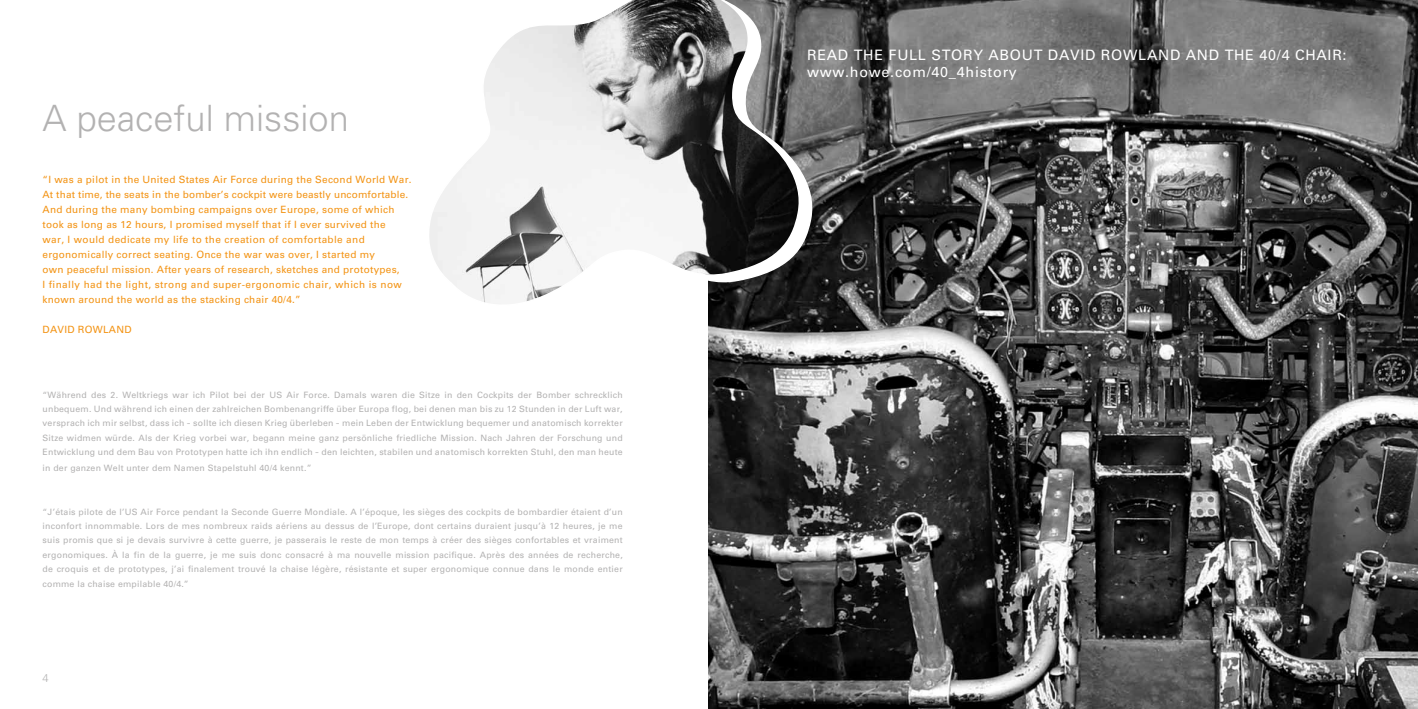
<style>
.page{position:relative;width:1418px;height:709px;background:#fff}
.page>*{position:absolute;margin:0;border:0;box-sizing:border-box;transform-origin:0 0}
.t1{font:300 36.25px "Univers";color:#b3b2b2}
.t2{font:14.38px "Univers";letter-spacing:.05em;color:#fff}
.t3{font:300 11.25px "Univers";color:#b3b2b2}
.t4{font:10px/15px "Univers";letter-spacing:.025em;color:#f39313}
.t5{font:8.75px/14.4px "Univers";letter-spacing:.025em;color:#b3b2b2;text-align:justify}
</style>
<div class="page">
<img style="left:709px;top:0;width:708px;height:709px">
<svg style="left:708px;top:0;width:110px;height:321px"></svg>
<svg style="left:429px;top:0;width:377px;height:315px"></svg>
<h1 class="t1" style="left:43px;top:96px;width:308px">A peaceful mission</h1>
<p class="t4" style="left:43px;top:172px;width:370px">“I was a pilot in the United States Air Force during the Second World War.<br>At that time, the seats in the bomber’s cockpit were beastly uncomfortable.<br>And during the many bombing campaigns over Europe, some of which took as long as 12 hours, I promised myself that if I ever survived the<br>war, I would dedicate my life to the creation of comfortable and ergonomically correct seating. Once the war was over, I started my<br>own peaceful mission. After years of research, sketches and prototypes,<br>I finally had the light, strong and super-ergonomic chair, which is now known around the world as the stacking chair 40/4.”</p>
<p class="t4" style="left:43px;top:322px;width:91px">DAVID ROWLAND</p>
<p class="t5" style="left:43px;top:387px;width:581px">“Während des 2. Weltkriegs war ich Pilot bei der US Air Force. Damals waren die Sitze in den Cockpits der Bomber schrecklich unbequem. Und während ich einen der zahlreichen Bombenangriffe über Europa flog, bei denen man bis zu 12 Stunden in der Luft war, versprach ich mir selbst, dass ich - sollte ich diesen Krieg überleben - mein Leben der Entwicklung bequemer und anatomisch korrekter Sitze widmen würde. Als der Krieg vorbei war, begann meine ganz persönliche friedliche Mission. Nach Jahren der Forschung und Entwicklung und dem Bau von Prototypen hatte ich ihn endlich - den leichten, stabilen und anatomisch korrekten Stuhl, den man heute</p>
<p class="t5" style="left:43px;top:461px;width:270px">in der ganzen Welt unter dem Namen Stapelstuhl 40/4 kennt.”</p>
<p class="t5" style="left:43px;top:504px;width:581px">“J’étais pilote de l’US Air Force pendant la Seconde Guerre Mondiale. A l’époque, les sièges des cockpits de bombardier étaient d’un inconfort innommable. Lors de mes nombreux raids aériens au dessus de l’Europe, dont certains duraient jusqu’à 12 heures, je me suis promis que si je devais survivre à cette guerre, je passerais le reste de mon temps à créer des sièges confortables et vraiment ergonomiques. À la fin de la guerre, je me suis donc consacré à ma nouvelle mission pacifique. Après des années de recherche, de croquis et de prototypes, j’ai finalement trouvé la chaise légère, résistante et super ergonomique connue dans le monde entier comme la chaise empilable 40/4.”</p>
<p class="t3" style="left:43px;top:671px;width:8px">4</p>
<h2 class="t2" style="left:807px;top:46px;width:22px">Read</h2>
<h2 class="t2" style="left:853px;top:46px;width:45px">the full</h2>
<h2 class="t2" style="left:931px;top:46px;width:69px">story abou</h2>
<h2 class="t2" style="left:1033px;top:46px;width:25px">t david</h2>
<h2 class="t2" style="left:1100px;top:46px;width:13px">rowland</h2>
<h2 class="t2" style="left:1185px;top:46px;width:12px">and</h2>
<h2 class="t2" style="left:1224px;top:46px;width:101px">the 40/4 chair</h2>
<h2 class="t2" style="left:1342px;top:46px;width:5px">:</h2>
<h2 class="t2" style="left:807px;top:63px;width:211px">www.howe.com/40_4history</h2>
</div>
